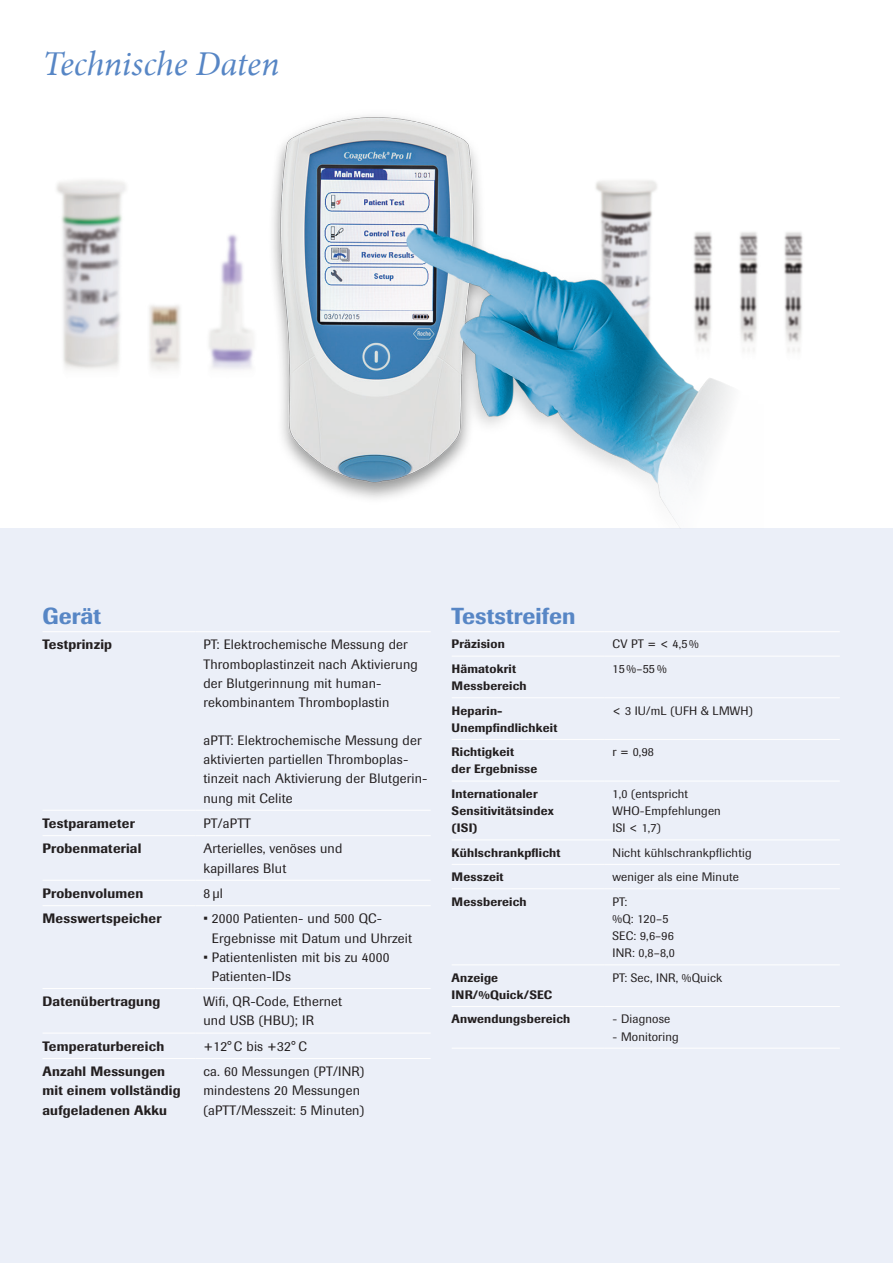
<style>
.page{position:relative;width:893px;height:1263px;background:#fff}
.page>*{position:absolute;margin:0;border:0;box-sizing:border-box;transform-origin:0 0}
.t1{font:italic 34.5px "Minion";letter-spacing:-.005em;color:#5786c5}
.t2{font:500 22.95px "Imago";letter-spacing:.005em;color:#5786c5}
.t3{font:13.5px/19.2px "Imago";letter-spacing:.015em;color:#231f20}
.t4{font:500 13.5px/19.2px "Imago";letter-spacing:.015em;color:#231f20}
.t5{font:500 12.15px/17.2px "Imago";letter-spacing:.015em;color:#231f20}
.t6{font:12.15px/17.2px "Imago";letter-spacing:.015em;color:#231f20}
</style>
<div class="page">
<img style="left:56px;top:180px;width:180px;height:191px">
<img style="left:784px;top:232px;width:19px;height:120px">
<div style="left:0;top:528px;width:893px;height:735px;background:#ebeff8"></div>
<hr style="left:43px;top:810px;width:153px;height:1px;background:#fff">
<hr style="left:196px;top:810px;width:235px;height:1px;background:#fff">
<hr style="left:43px;top:835px;width:153px;height:1px;background:#fff">
<hr style="left:196px;top:835px;width:235px;height:1px;background:#fff">
<hr style="left:43px;top:880px;width:153px;height:1px;background:#fff">
<hr style="left:196px;top:880px;width:235px;height:1px;background:#fff">
<hr style="left:43px;top:905px;width:153px;height:1px;background:#fff">
<hr style="left:196px;top:905px;width:235px;height:1px;background:#fff">
<hr style="left:43px;top:988px;width:153px;height:1px;background:#fff">
<hr style="left:196px;top:988px;width:235px;height:1px;background:#fff">
<hr style="left:43px;top:1032px;width:153px;height:1px;background:#fff">
<hr style="left:196px;top:1032px;width:235px;height:1px;background:#fff">
<hr style="left:43px;top:1058px;width:153px;height:1px;background:#fff">
<hr style="left:196px;top:1058px;width:235px;height:1px;background:#fff">
<hr style="left:43px;top:631px;width:153px;height:1px;background:#fff">
<hr style="left:196px;top:631px;width:235px;height:1px;background:#fff">
<hr style="left:452px;top:656px;width:153px;height:1px;background:#fff">
<hr style="left:605px;top:656px;width:235px;height:1px;background:#fff">
<hr style="left:452px;top:697px;width:153px;height:1px;background:#fff">
<hr style="left:605px;top:697px;width:235px;height:1px;background:#fff">
<hr style="left:452px;top:739px;width:153px;height:1px;background:#fff">
<hr style="left:605px;top:739px;width:235px;height:1px;background:#fff">
<hr style="left:452px;top:780px;width:153px;height:1px;background:#fff">
<hr style="left:605px;top:780px;width:235px;height:1px;background:#fff">
<hr style="left:452px;top:839px;width:153px;height:1px;background:#fff">
<hr style="left:605px;top:839px;width:235px;height:1px;background:#fff">
<hr style="left:452px;top:864px;width:153px;height:1px;background:#fff">
<hr style="left:605px;top:864px;width:235px;height:1px;background:#fff">
<hr style="left:452px;top:888px;width:153px;height:1px;background:#fff">
<hr style="left:605px;top:888px;width:235px;height:1px;background:#fff">
<hr style="left:452px;top:964px;width:153px;height:1px;background:#fff">
<hr style="left:605px;top:964px;width:235px;height:1px;background:#fff">
<hr style="left:452px;top:1006px;width:153px;height:1px;background:#fff">
<hr style="left:605px;top:1006px;width:235px;height:1px;background:#fff">
<hr style="left:452px;top:1048px;width:153px;height:1px;background:#fff">
<hr style="left:605px;top:1048px;width:235px;height:1px;background:#fff">
<hr style="left:452px;top:631px;width:153px;height:1px;background:#fff">
<hr style="left:605px;top:631px;width:235px;height:1px;background:#fff">
<img style="left:236px;top:116px;width:522px;height:407px">
<h1 class="t1" style="left:43px;top:40px;width:239px">Technische Daten</h1>
<h2 class="t2" style="left:43px;top:601px;width:60px">Gerät</h2>
<p class="t4" style="left:43px;top:635px;width:71px">Testprinzip</p>
<p class="t3" style="left:203px;top:635px;width:216px">PT: Elektrochemische Messung der Thromboplastinzeit nach Aktivierung der Blutgerinnung mit human&shy;rekombinantem Thromboplastin</p>
<p class="t3" style="left:203px;top:731px;width:226px">aPTT: Elektrochemische Messung der aktivierten partiellen Thromboplas&shy;tinzeit nach Aktivierung der Blutgerin&shy;nung mit Celite</p>
<p class="t4" style="left:43px;top:813px;width:94px">Testparameter</p>
<p class="t3" style="left:203px;top:813px;width:49px">PT/aPTT</p>
<p class="t4" style="left:43px;top:839px;width:100px">Probenmaterial</p>
<p class="t3" style="left:203px;top:839px;width:141px">Arterielles, venöses und kapillares Blut</p>
<p class="t4" style="left:43px;top:883px;width:102px">Probenvolumen</p>
<p class="t3" style="left:203px;top:883px;width:21px">8 µl</p>
<p class="t4" style="left:43px;top:909px;width:121px">Messwertspeicher</p>
<p class="t3" style="left:212px;top:909px;width:202px;text-indent:-9px">• 2000 Patienten- und 500 QC-<br>Ergebnisse mit Datum und Uhrzeit</p>
<p class="t3" style="left:212px;top:947px;width:179px;text-indent:-9px">• Patientenlisten mit bis zu 4000<br>Patienten-IDs</p>
<p class="t4" style="left:43px;top:992px;width:119px">Datenübertragung</p>
<p class="t3" style="left:203px;top:992px;width:140px">Wifi, QR-Code, Ethernet und USB (HBU); IR</p>
<p class="t4" style="left:43px;top:1036px;width:123px">Temperaturbereich</p>
<p class="t3" style="left:203px;top:1036px;width:105px">+12° C bis +32° C</p>
<p class="t4" style="left:43px;top:1062px;width:140px">Anzahl Messungen mit einem vollständig aufgeladenen Akku</p>
<p class="t3" style="left:203px;top:1062px;width:162px">ca. 60 Messungen (PT/INR) mindestens 20 Messungen (aPTT/Messzeit: 5 Minuten)</p>
<h2 class="t2" style="left:452px;top:601px;width:125px">Teststreifen</h2>
<p class="t5" style="left:452px;top:635px;width:55px">Präzision</p>
<p class="t6" style="left:613px;top:635px;width:88px">CV PT = &lt; 4,5 %</p>
<p class="t5" style="left:452px;top:660px;width:77px">Hämatokrit<br>Messbereich</p>
<p class="t6" style="left:613px;top:660px;width:56px">15 %–55 %</p>
<p class="t5" style="left:452px;top:701px;width:107px">Heparin-<br>Unempfindlichkeit</p>
<p class="t6" style="left:613px;top:701px;width:142px">&lt; 3 IU/mL (UFH &amp; LMWH)</p>
<p class="t5" style="left:452px;top:743px;width:87px">Richtigkeit<br>der Ergebnisse</p>
<p class="t6" style="left:613px;top:743px;width:43px">r = 0,98</p>
<p class="t5" style="left:452px;top:785px;width:104px">Internationaler<br>Sensitivitätsindex (ISI)</p>
<p class="t6" style="left:612px;top:785px;width:110px">1,0 (entspricht<br>WHO-Empfehlungen<br>ISI &lt; 1,7)</p>
<p class="t5" style="left:452px;top:844px;width:110px">Kühlschrankpflicht</p>
<p class="t6" style="left:612px;top:844px;width:141px">Nicht kühlschrankpflichtig</p>
<p class="t5" style="left:452px;top:868px;width:54px">Messzeit</p>
<p class="t6" style="left:612px;top:868px;width:128px">weniger als eine Minute</p>
<p class="t5" style="left:452px;top:892px;width:77px">Messbereich</p>
<p class="t6" style="left:612px;top:892px;width:64px">PT:<br>%Q: 120–5<br>SEC: 9,6–96<br>INR: 0,8–8,0</p>
<p class="t5" style="left:452px;top:969px;width:102px">Anzeige<br>INR/%Quick/SEC</p>
<p class="t6" style="left:612px;top:969px;width:111px">PT: Sec, INR, %Quick</p>
<p class="t5" style="left:452px;top:1010px;width:120px">Anwendungsbereich</p>
<p class="t6" style="left:612px;top:1010px;width:59px">- Diagnose</p>
<p class="t6" style="left:612px;top:1027px;width:68px">- Monitoring</p>
</div>
